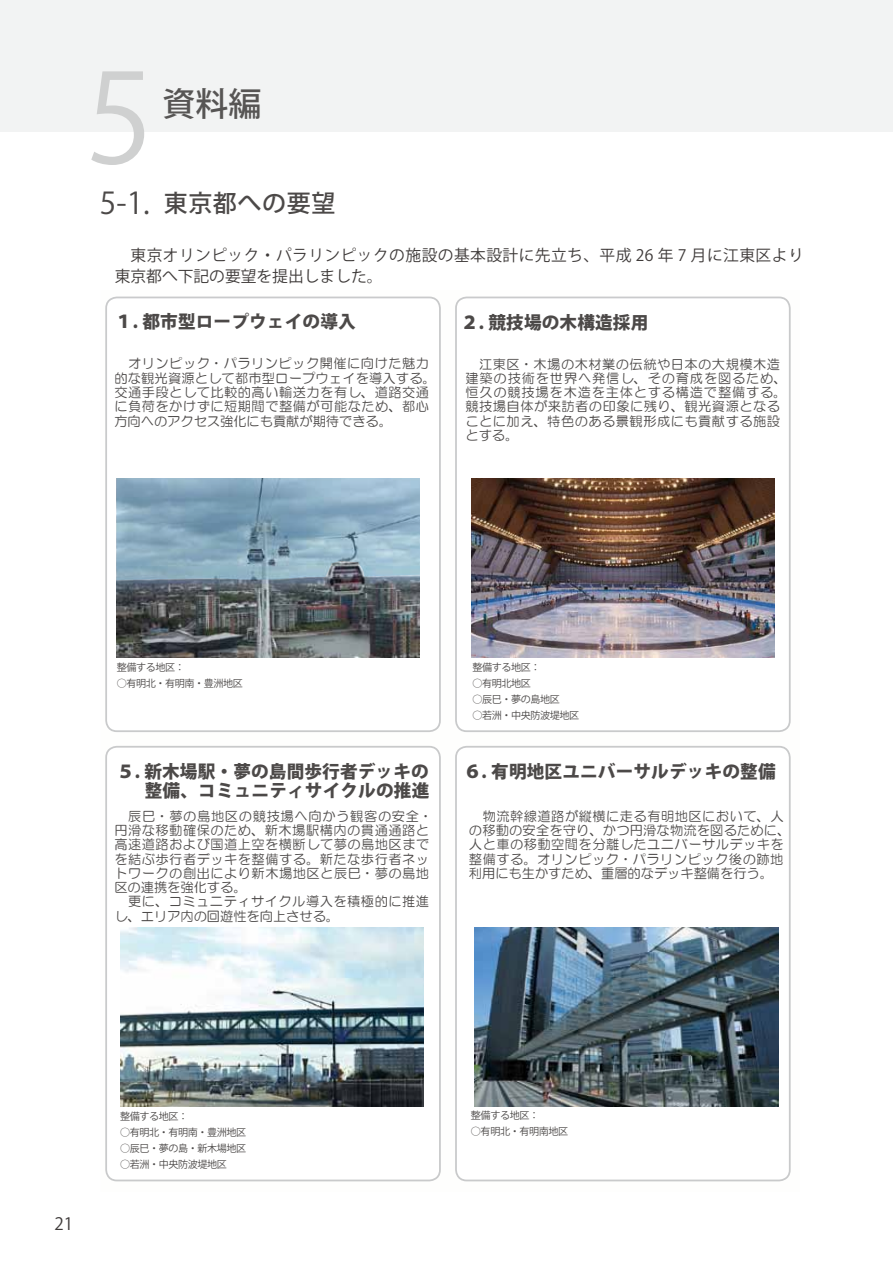
<style>
.page{position:relative;width:893px;height:1263px;background:#fff}
.page>*{position:absolute;margin:0;border:0;box-sizing:border-box;transform-origin:0 0}
.t1{font:123px "Koz Go Pro";color:#cfd0d0}
.t2{font:500 33px "Koz Go Pro";color:#575554}
.t3{font:500 24px "Koz Go Pro";letter-spacing:.025em;color:#4c4948}
.t4{font:800 17.7px/19.6px "Koz Go Pro";letter-spacing:.01em;color:#4c4948;text-align:right}
.t5{font:16.95px "Koz Go Pro";color:#3e3a39}
.t6{font:15.75px/21.3px "Koz Go Pro";letter-spacing:.025em;color:#3e3a39}
.t7{font:700 15.15px "Koz Go Pro";letter-spacing:.1em;color:#4c4948}
.t8{font:13.2px/14.2px "HG Maru Gothic MPRO";letter-spacing:.035em;color:#4c4948}
.t9{font:10.05px "Koz Go Pro";letter-spacing:-.04em;color:#4c4948}
.s1{font-weight:400;font-size:30px}
</style>
<div class="page">
<div style="left:0;top:0;width:893px;height:132px;background:#f2f3f3"></div>
<div style="left:455px;top:746px;width:336px;height:435px;border:2px solid #c9cacb;border-radius:11px"></div>
<div style="left:105px;top:746px;width:336px;height:435px;border:2px solid #c9cacb;border-radius:11px"></div>
<div style="left:455px;top:297px;width:336px;height:435px;border:2px solid #c9cacb;border-radius:11px"></div>
<div style="left:105px;top:297px;width:336px;height:435px;border:2px solid #c9cacb;border-radius:11px"></div>
<img style="left:117px;top:580px;width:303px;height:77px">
<svg style="left:117px;top:479px;width:303px;height:101px;background:#89aabd"></svg>
<img style="left:471px;top:479px;width:304px;height:178px">
<img style="left:120px;top:927px;width:303px;height:179px">
<img style="left:475px;top:927px;width:303px;height:179px">
<h1 class="t1" style="left:86px;top:39px;width:69px">5</h1>
<h2 class="t2" style="left:163px;top:83px;width:100px">資料編</h2>
<h3 class="t3" style="left:100px;top:187px;width:237px"><span class="s1">5-1.</span> 東京都への要望</h3>
<p class="t6" style="left:115px;top:245px;width:690px">　東京オリンピック・パラリンピックの施設の基本設計に先立ち、平成 26 年 7 月に江東区より東京都へ下記の要望を提出しました。</p>
<p class="t7" style="left:116px;top:260px;width:399px">オリンピック・パラリンピック施設設計に先立つ提案</p>
<h3 class="t4" style="left:115px;top:313px;width:242px">１. 都市型ロープウェイの導入</h3>
<p class="t8" style="left:114px;top:357px;width:323px;text-indent:14px">オリンピック・パラリンピック開催に向けた魅力的な観光資源として都市型ロープウェイを導入する。交通手段として比較的高い輸送力を有し、道路交通に負荷をかけずに短期間で整備が可能なため、都心方向へのアクセス強化にも貢献が期待できる。</p>
<h3 class="t4" style="left:461px;top:313px;width:189px">２. 競技場の木構造採用</h3>
<p class="t8" style="left:465px;top:357px;width:323px;text-indent:14px">江東区・木場の木材業の伝統や日本の大規模木造建築の技術を世界へ発信し、その育成を図るため、恒久の競技場を木造を主体とする構造で整備する。競技場自体が来訪者の印象に残り、観光資源となることに加え、特色のある景観形成にも貢献する施設とする。</p>
<p class="t9" style="left:117px;top:661px;width:70px">整備する地区：</p>
<p class="t9" style="left:117px;top:677px;width:128px">○有明北・有明南・豊洲地区</p>
<p class="t9" style="left:472px;top:661px;width:70px">整備する地区：</p>
<p class="t9" style="left:472px;top:677px;width:60px">○有明北地区</p>
<p class="t9" style="left:472px;top:693px;width:89px">○辰巳・夢の島地区</p>
<p class="t9" style="left:472px;top:709px;width:108px">○若洲・中央防波堤地区</p>
<h3 class="t4" style="left:105px;top:762px;width:325px">５. 新木場駅・夢の島間歩行者デッキの　　 整備、コミュニティサイクルの推進</h3>
<h3 class="t4" style="left:464px;top:762px;width:313px">６. 有明地区ユニバーサルデッキの整備</h3>
<p class="t8" style="left:114px;top:809px;width:319px">　辰巳・夢の島地区の競技場へ向かう観客の安全・円滑な移動確保のため、新木場駅構内の貫通通路と高速道路および国道上空を横断して夢の島地区までを結ぶ歩行者デッキを整備する。新たな歩行者ネットワークの創出により新木場地区と辰巳・夢の島地区の連携を強化する。</p>
<p class="t8" style="left:114px;top:894px;width:316px;text-indent:14px">更に、コミュニティサイクル導入を積極的に推進し、エリア内の回遊性を向上させる。</p>
<p class="t8" style="left:469px;top:809px;width:323px;text-indent:14px">物流幹線道路が縦横に走る有明地区において、人の移動の安全を守り、かつ円滑な物流を図るために、人と車の移動空間を分離したユニバーサルデッキを整備する。オリンピック・パラリンピック後の跡地利用にも生かすため、重層的なデッキ整備を行う。</p>
<p class="t5" style="left:54px;top:1213px;width:20px">21</p>
<p class="t9" style="left:120px;top:1109px;width:70px">整備する地区：</p>
<p class="t9" style="left:120px;top:1126px;width:128px">○有明北・有明南・豊洲地区</p>
<p class="t9" style="left:120px;top:1142px;width:128px">○辰巳・夢の島・新木場地区</p>
<p class="t9" style="left:120px;top:1158px;width:108px">○若洲・中央防波堤地区</p>
<p class="t9" style="left:471px;top:1109px;width:70px">整備する地区：</p>
<p class="t9" style="left:471px;top:1125px;width:99px">○有明北・有明南地区</p>
</div>
